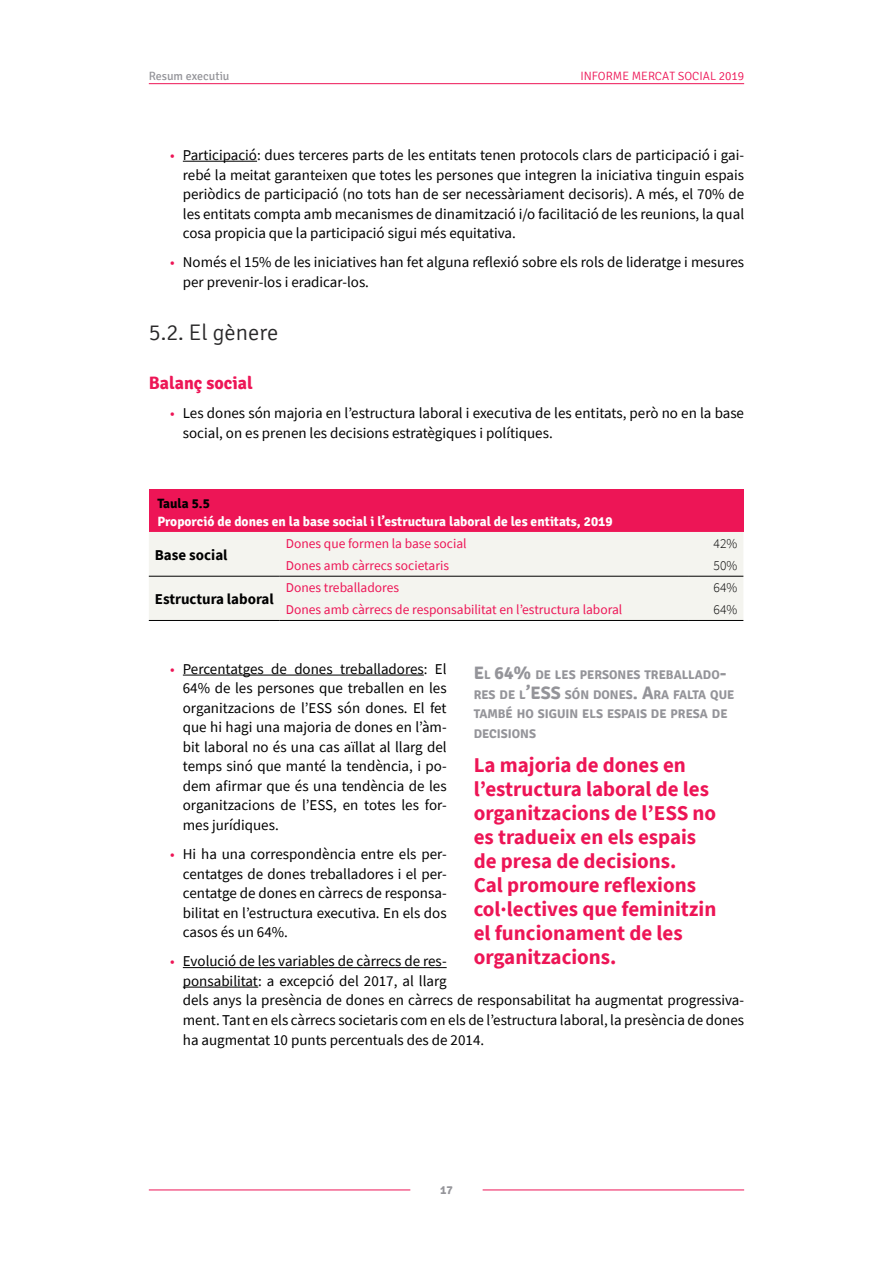
<style>
.page{position:relative;width:893px;height:1263px;background:#fff}
.page>*{position:absolute;margin:0;border:0;box-sizing:border-box;transform-origin:0 0}
.t1{font:300 22.5px "Signika";color:#292829}
.t2{font:700 21px/24px "Source Sans Pro";color:#ed1556}
.t3{font:700 18px "Signika";color:#ed1556}
.t4{font:15px/19.5px "Source Sans Pro";color:#000;text-align:justify}
.t5{font:700 15px "Source Sans Pro";color:#000}
.t6{font:13.5px "Source Sans Pro";color:#ed1556}
.t7{font:700 13.5px "Signika";color:#fff}
.t8{font:300 13.5px "Source Sans Pro";color:#000}
.t9{font:700 13.5px "Signika";color:#000}
.t10{font:700 12.6px/19.5px "Signika";color:#949499}
.t11{font:300 12px "Signika";color:#ed1556}
.t12{font:12px "Signika";color:#949499}
.t13{font:700 12px "Signika";color:#949499}
.s1{color:#ed1556}
.s2{font-size:18px}
</style>
<div class="page">
<hr style="left:149px;top:1189px;width:261px;height:1px;background:#ed1556">
<hr style="left:483px;top:1189px;width:261px;height:1px;background:#ed1556">
<hr style="left:149px;top:83px;width:595px;height:1px;background:#ed1556">
<hr style="left:183px;top:161px;width:74px;height:1px;background:#000">
<hr style="left:183px;top:675px;width:241px;height:1px;background:#000">
<hr style="left:183px;top:967px;width:264px;height:1px;background:#000">
<hr style="left:183px;top:987px;width:75px;height:1px;background:#000">
<div style="left:149px;top:489px;width:594px;height:43px;background:#ed1556"></div>
<div style="left:149px;top:532px;width:594px;height:88px;background:#f4f4ef"></div>
<hr style="left:149px;top:576px;width:131px;height:1px;background:#000">
<hr style="left:280px;top:576px;width:408px;height:1px;background:#000">
<hr style="left:688px;top:576px;width:55px;height:1px;background:#000">
<hr style="left:149px;top:620px;width:131px;height:1px;background:#000">
<hr style="left:280px;top:620px;width:408px;height:1px;background:#000">
<hr style="left:688px;top:620px;width:55px;height:1px;background:#000">
<p class="t12" style="left:149px;top:69px;width:82px">Resum executiu</p>
<p class="t11" style="left:580px;top:69px;width:165px">INFORME MERCAT SOCIAL 2019</p>
<p class="t4" style="left:183px;top:145px;width:563px;text-indent:-13px"><span class="s1">•</span> Participació: dues terceres parts de les entitats tenen protocols clars de participació i gai&shy;rebé la meitat garanteixen que totes les persones que integren la iniciativa tinguin espais periòdics de participació (no tots han de ser necessàriament decisoris). A més, el 70% de les entitats compta amb mecanismes de dinamització i/o facilitació de les reunions, la qual cosa propicia que la participació sigui més equitativa.</p>
<p class="t4" style="left:183px;top:252px;width:563px;text-indent:-13px"><span class="s1">•</span> Només el 15% de les iniciatives han fet alguna reflexió sobre els rols de lideratge i mesures per prevenir-los i eradicar-los.</p>
<h1 class="t1" style="left:149px;top:320px;width:131px">5.2. El gènere</h1>
<p class="t3" style="left:149px;top:372px;width:105px">Balanç social</p>
<p class="t4" style="left:183px;top:403px;width:563px;text-indent:-13px"><span class="s1">•</span> Les dones són majoria en l’estructura laboral i executiva de les entitats, però no en la base social, on es prenen les decisions estratègiques i polítiques.</p>
<p class="t9" style="left:157px;top:496px;width:54px">Taula 5.5</p>
<p class="t7" style="left:157px;top:513px;width:457px">Proporció de dones en la base social i l’estructura laboral de les entitats, 2019</p>
<p class="t5" style="left:155px;top:545px;width:74px">Base social</p>
<p class="t6" style="left:286px;top:535px;width:182px">Dones que formen la base social</p>
<p class="t8" style="left:714px;top:535px;width:25px">42%</p>
<p class="t6" style="left:286px;top:557px;width:165px">Dones amb càrrecs societaris</p>
<p class="t8" style="left:714px;top:557px;width:25px">50%</p>
<p class="t5" style="left:155px;top:589px;width:120px">Estructura laboral</p>
<p class="t6" style="left:286px;top:579px;width:115px">Dones treballadores</p>
<p class="t8" style="left:714px;top:580px;width:25px">64%</p>
<p class="t6" style="left:286px;top:601px;width:338px">Dones amb càrrecs de responsabilitat en l’estructura laboral</p>
<p class="t8" style="left:714px;top:602px;width:25px">64%</p>
<p class="t4" style="left:183px;top:659px;width:265px;text-indent:-13px"><span class="s1">•</span> Percentatges de dones treballadores: El 64% de les persones que treballen en les organitzacions de l’ESS són dones. El fet que hi hagi una majoria de dones en l’àm&shy;bit laboral no és una cas aïllat al llarg del temps sinó que manté la tendència, i po&shy;dem afirmar que és una tendència de les organitzacions de l’ESS, en totes les for&shy;mes jurídiques.</p>
<p class="t4" style="left:183px;top:844px;width:265px;text-indent:-13px"><span class="s1">•</span> Hi ha una correspondència entre els per&shy;centatges de dones treballadores i el per&shy;centatge de dones en càrrecs de responsa&shy;bilitat en l’estructura executiva. En els dos casos és un 64%.</p>
<p class="t4" style="left:183px;top:952px;width:563px;text-align:left;text-indent:-13px"><span class="s1">•</span> Evolució de les variables de càrrecs de res-<br>ponsabilitat: a excepció del 2017, al llarg<br>dels anys la presència de dones en càrrecs de responsabilitat ha augmentat progressiva&shy;ment. Tant en els càrrecs societaris com en els de l’estructura laboral, la presència de dones ha augmentat 10 punts percentuals des de 2014.</p>
<p class="t10" style="left:474px;top:665px;width:254px"><span class="s2">E</span> L <span class="s2">64%</span> DE LES PERSONES TREBALLADO<span class="s2">-<br></span>RES DE L<span class="s2">’ESS</span></p>
<p class="t10" style="left:474px;top:685px;width:262px;text-indent:91px">SÓN DONES<span class="s2">. A</span>RA FALTA QUE<br>TAMBÉ HO SIGUIN ELS ESPAIS DE PRESA DE<br>DECISIONS</p>
<h2 class="t2" style="left:474px;top:752px;width:244px">La majoria de dones en l’estructura laboral de les organitzacions de l’ESS no es tradueix en els espais de presa de decisions.<br>Cal promoure reflexions col·lectives que feminitzin el funcionament de les organitzacions.</h2>
<p class="t13" style="left:440px;top:1183px;width:14px">17</p>
</div>
